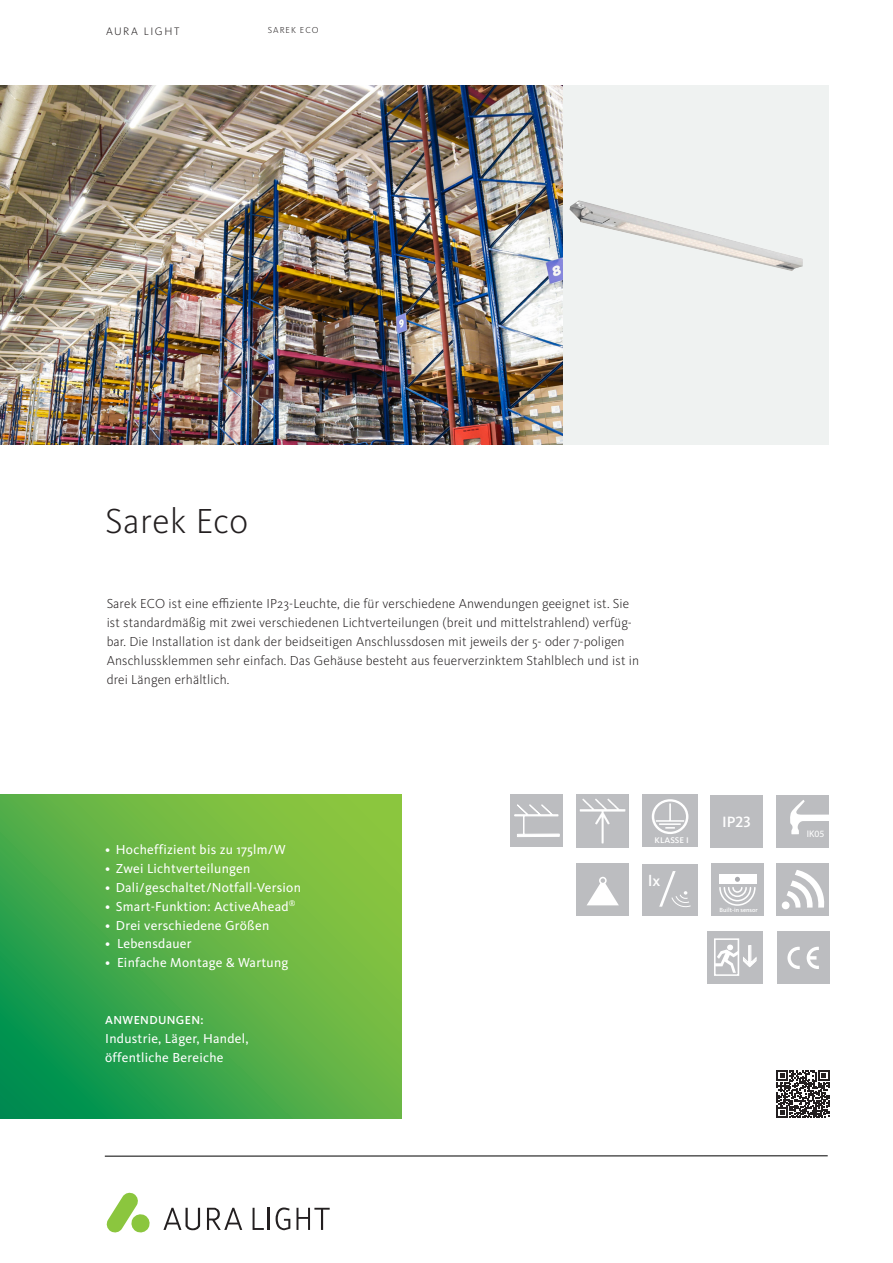
<style>
.page{position:relative;width:893px;height:1263px;background:#fff}
.page>*{position:absolute;margin:0;border:0;box-sizing:border-box;transform-origin:0 0}
.t1{font:300 53.55px "Kievit Pro";color:#fff;scale:1.05 1}
.t2{font:300 36px "Kievit Pro";letter-spacing:.01em;color:#231f20}
.t3{font:500 15.45px "Kievit Pro";color:#fff}
.t4{font:500 15.45px "Kievit Pro";color:#fff;scale:1.05 1}
.t5{font:300 13.5px/18.9px "Kievit Pro";letter-spacing:.01em;color:#231f20}
.Header_body_text{font:13.5px/18.9px "Kievit Pro";letter-spacing:.02em;color:#fff}
.Header_body_text-2{font:500 12px "Kievit Pro";letter-spacing:.03em;color:#fff}
.t6{font:300 11.25px "Kievit Pro";letter-spacing:.14em;color:#231f20}
.t7{font:9.6px "Myriad Pro";color:#fff}
.t8{font:300 9px "Kievit Pro";letter-spacing:.105em;color:#231f20}
.t9{font:500 8.55px "Kievit Pro";color:#fff;scale:1.05 1}
.t10{font:500 6.15px "Kievit Pro";color:#fff}
</style>
<div class="page">
<div style="left:561px;top:85px;width:268px;height:359px;background:#eff2f1"></div>
<img style="left:569px;top:200px;width:234px;height:71px">
<div style="left:510px;top:794px;width:53px;height:53px;background:#bcbdc0"></div>
<svg style="left:514px;top:804px;width:46px;height:33px"></svg>
<div style="left:777px;top:795px;width:52px;height:52px;background:#bcbdc0"></div>
<svg style="left:790px;top:800px;width:39px;height:35px"></svg>
<img style="left:576px;top:794px;width:53px;height:53px">
<div style="left:642px;top:794px;width:56px;height:53px;background:#bcbdc0"></div>
<div style="left:652px;top:799px;width:36px;height:35px;border:2px solid #fff;border-radius:50%"></div>
<svg style="left:669px;top:803px;width:2px;height:17px"></svg>
<hr style="left:656px;top:820px;width:28px;height:2px;background:#fff">
<hr style="left:659px;top:823px;width:22px;height:2px;background:#fff">
<svg style="left:665px;top:827px;width:10px;height:2px"></svg>
<div style="left:710px;top:795px;width:53px;height:53px;background:#bcbdc0"></div>
<img style="left:0;top:85px;width:562px;height:359px">
<svg style="left:777px;top:1070px;width:52px;height:48px"></svg>
<svg style="left:107px;top:1193px;width:43px;height:39px"></svg>
<svg style="left:207px;top:1208px;width:35px;height:22px"></svg>
<svg style="left:163px;top:1208px;width:37px;height:22px"></svg>
<hr style="left:268px;top:1208px;width:2px;height:22px;background:#231f20">
<svg style="left:253px;top:1208px;width:11px;height:22px"></svg>
<svg style="left:296px;top:1208px;width:34px;height:22px"></svg>
<svg style="left:276px;top:1207px;width:14px;height:23px"></svg>
<svg style="left:0;top:794px;width:401px;height:324px;background:#56b047"></svg>
<hr style="left:105px;top:1155px;width:723px;height:1px;background:#010101">
<div style="left:707px;top:931px;width:56px;height:53px;background:#bcbdc0"></div>
<div style="left:714px;top:938px;width:25px;height:38px;border:2px solid #fff"></div>
<div style="left:576px;top:863px;width:53px;height:53px;background:#bcbdc0"></div>
<svg style="left:587px;top:882px;width:32px;height:23px"></svg>
<div style="left:599px;top:877px;width:8px;height:7px;border:2px solid #fff;border-radius:50%"></div>
<div style="left:642px;top:864px;width:55px;height:52px;background:#bcbdc0"></div>
<svg style="left:671px;top:891px;width:20px;height:16px"></svg>
<div style="left:711px;top:863px;width:53px;height:53px;background:#bcbdc0"></div>
<div style="left:719px;top:874px;width:37px;height:10px;background:#fff"></div>
<svg style="left:719px;top:877px;width:37px;height:29px"></svg>
<div style="left:777px;top:863px;width:52px;height:53px;background:#bcbdc0"></div>
<div style="left:782px;top:901px;width:8px;height:8px;background:#fff;border-radius:50%"></div>
<svg style="left:787px;top:870px;width:38px;height:37px"></svg>
<div style="left:777px;top:931px;width:52px;height:53px;background:#bcbdc0"></div>
<svg style="left:787px;top:947px;width:13px;height:22px"></svg>
<svg style="left:807px;top:947px;width:12px;height:22px"></svg>
<svg style="left:715px;top:944px;width:42px;height:29px"></svg>
<p class="t6" style="left:106px;top:24px;width:75px">AURA LIGHT</p>
<p class="t8" style="left:268px;top:25px;width:52px">SAREK ECO</p>
<p class="t2" style="left:105px;top:499px;width:144px">Sarek Eco</p>
<p class="t5" style="left:107px;top:594px;width:534px">Sarek ECO ist eine effiziente IP23-Leuchte, die für verschiedene Anwendungen geeignet ist. Sie ist standardmäßig mit zwei verschiedenen Lichtverteilungen (breit und mittelstrahlend) verfüg&shy;bar. Die Installation ist dank der beidseitigen Anschlussdosen mit jeweils der 5- oder 7-poligen Anschlussklemmen sehr einfach. Das Gehäuse besteht aus feuerverzinktem Stahlblech und ist in drei Längen erhältlich.</p>
<p class="Header_body_text" style="left:105px;top:840px;width:182px">• Hocheffizient bis zu 175lm/W</p>
<p class="Header_body_text" style="left:105px;top:859px;width:147px">• Zwei Lichtverteilungen</p>
<p class="Header_body_text" style="left:105px;top:878px;width:197px">• Dali/geschaltet/Notfall-Version</p>
<p class="Header_body_text" style="left:105px;top:896px;width:192px">• Smart-Funktion: ActiveAhead<sup>®</sup></p>
<p class="Header_body_text" style="left:105px;top:915px;width:165px">• Drei verschiedene Größen</p>
<p class="Header_body_text" style="left:105px;top:934px;width:88px">• Lebensdauer</p>
<p class="Header_body_text" style="left:105px;top:953px;width:185px">• Einfache Montage &amp; Wartung</p>
<p class="Header_body_text-2" style="left:105px;top:1013px;width:100px">ANWENDUNGEN:</p>
<p class="Header_body_text" style="left:105px;top:1029px;width:145px">Industrie, Läger, Handel, öffentliche Bereiche</p>
<p class="t9" style="left:655px;top:835px;width:34px">KLASSE I</p>
<p class="t4" style="left:648px;top:871px;width:13px">lx</p>
<p class="t1" style="left:656px;top:857px;width:22px">/</p>
<p class="t3" style="left:722px;top:812px;width:30px">IP23</p>
<p class="t10" style="left:720px;top:907px;width:40px">Built-in sensor</p>
<p class="t7" style="left:807px;top:827px;width:19px">IK05</p>
</div>
